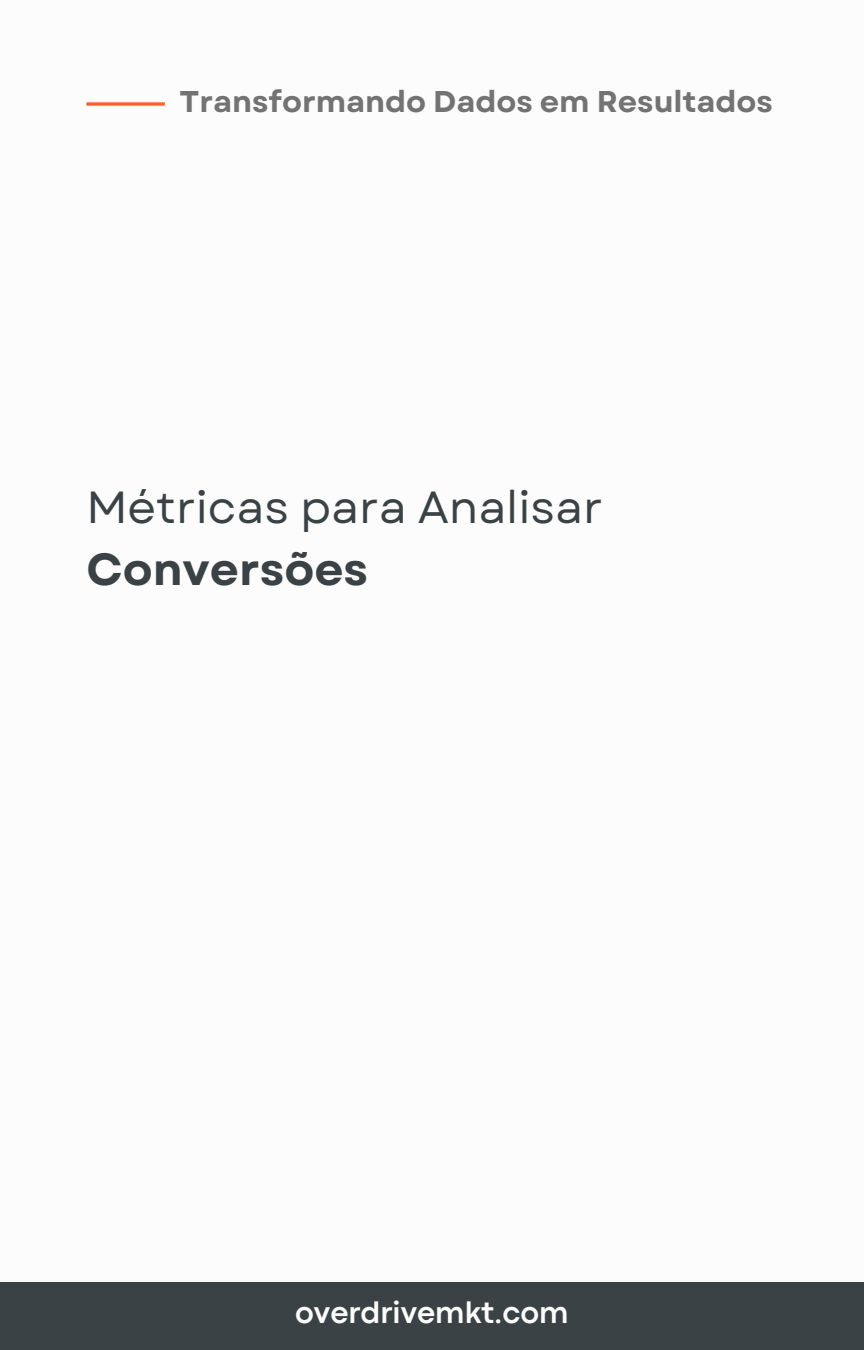
<style>
.page{position:relative;width:864px;height:1350px;background:#fff}
.page>*{position:absolute;margin:0;border:0;box-sizing:border-box;transform-origin:0 0}
.t1{font:45px/62.6px "Garet";color:#3b4246}
.t2{font:700 31.5px "Codec Pro";color:#fcfcfc}
.t3{font:700 29.93px "Garet";color:#737373}
.s1{font-weight:700}
</style>
<div class="page">
<svg style="left:86px;top:102px;width:79px;height:4px"></svg>
<div style="left:0;top:1282px;width:864px;height:68px;background:#3b4246"></div>
<p class="t3" style="left:180px;top:80px;width:595px">Transformando Dados em Resultados</p>
<p class="t1" style="left:86px;top:476px;width:518px">Métricas para Analisar<br><span class="s1">Conversões</span></p>
<h1 class="t2" style="left:295px;top:1301px;width:275px">overdrivemkt.com</h1>
</div>
